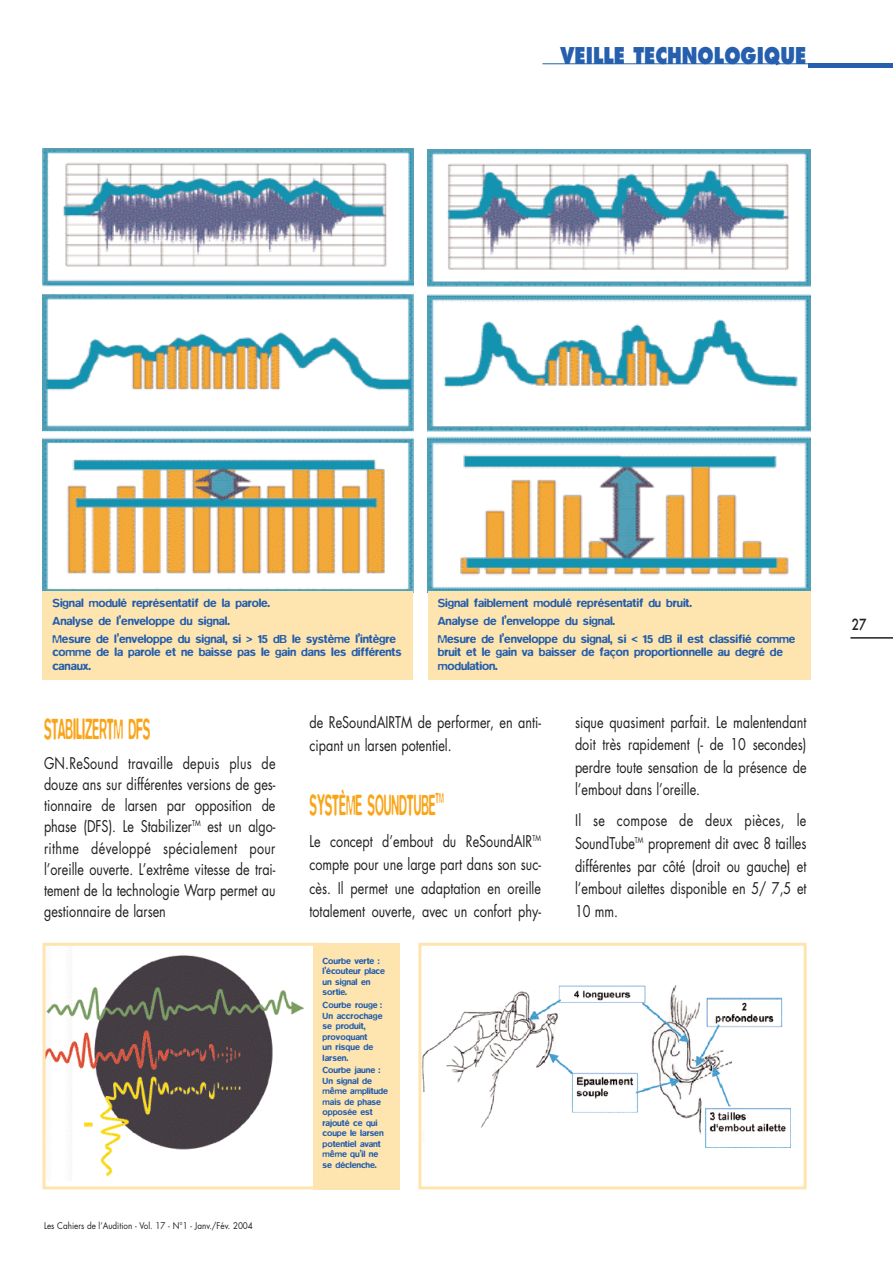
<style>
.page{position:relative;width:893px;height:1263px;background:#fff}
.page>*{position:absolute;margin:0;border:0;box-sizing:border-box;transform-origin:0 0}
.t1{font:500 30px "Blur";color:#f9a51b;scale:.4 1}
.t2{font:800 22.5px "Futura";color:#255fad;scale:.8 1}
.t3{font:15.75px/21.1px "Futura";color:#231f20;text-align:justify;scale:.8 1}
.t4{font:500 15px "Futura";color:#231f20;scale:.8 1}
.t5{font:500 12px/17.7px "Blur";letter-spacing:-.01em;color:#255fad}
.t6{font:500 9px/10.5px "Blur";letter-spacing:-.01em;color:#255fad}
.t7{font:9px "Futura";color:#231f20;scale:.9 1}
</style>
<div class="page">
<img style="left:43px;top:149px;width:370px;height:442px">
<img style="left:47px;top:955px;width:257px;height:222px">
<div style="left:43px;top:943px;width:285px;height:246px;border:3px solid #fee5af"></div>
<img style="left:422px;top:985px;width:368px;height:163px">
<div style="left:418px;top:943px;width:389px;height:246px;border:3px solid #fee5af"></div>
<img style="left:428px;top:150px;width:382px;height:137px">
<svg style="left:428px;top:436px;width:383px;height:164px"></svg>
<svg style="left:428px;top:294px;width:383px;height:138px"></svg>
<div style="left:43px;top:591px;width:370px;height:88px;background:#fee5af"></div>
<div style="left:428px;top:591px;width:382px;height:88px;background:#fee5af"></div>
<div style="left:313px;top:943px;width:87px;height:246px;background:#fee5af"></div>
<hr style="left:850px;top:637px;width:43px;height:2px;background:#231f20">
<hr style="left:542px;top:63px;width:351px;height:1px;background:#255fad">
<hr style="left:808px;top:64px;width:85px;height:4px;background:#255fad">
<h2 class="t2" style="left:560px;top:46px;width:310px">VEILLE TECHNOLOGIQUE</h2>
<p class="t5" style="left:53px;top:594px;width:345px">Signal modulé représentatif de la parole.<br>Analyse de l’enveloppe du signal.<br>Mesure de l’enveloppe du signal, si &gt; 15 dB le système l’intègre</p>
<p class="t5" style="left:53px;top:645px;width:351px;line-height:13.5px">comme de la parole et ne baisse pas le gain dans les différents canaux.</p>
<p class="t5" style="left:438px;top:594px;width:359px">Signal faiblement modulé représentatif du bruit.<br>Analyse de l’enveloppe du signal.<br>Mesure de l’enveloppe du signal, si &lt; 15 dB il est classifié comme</p>
<p class="t5" style="left:438px;top:645px;width:347px;line-height:13.5px">bruit et le gain va baisser de façon proportionnelle au degré de modulation.</p>
<h1 class="t1" style="left:44px;top:711px;width:268px">STABILIZERTM DFS</h1>
<p class="t3" style="left:44px;top:754px;width:291px">GN.ReSound travaille depuis plus de douze ans sur différentes versions de ges&shy;tionnaire de larsen par opposition de phase (DFS). Le Stabilizer<sup>TM</sup> est un algo&shy;rithme développé spécialement pour l’oreille ouverte. L’extrême vitesse de trai&shy;tement de la technologie Warp permet au gestionnaire de larsen</p>
<p class="t7" style="left:44px;top:1222px;width:234px">Les Cahiers de l’Audition - Vol. 17 - N°1 - Janv./Fév. 2004</p>
<p class="t3" style="left:310px;top:712px;width:291px;line-height:23.4px">de ReSoundAIRTM de performer, en anti&shy;cipant un larsen potentiel.</p>
<h1 class="t1" style="left:310px;top:787px;width:337px">SYSTÈME SOUNDTUBE<sup>TM</sup></h1>
<p class="t3" style="left:310px;top:831px;width:291px;line-height:23.4px">Le concept d’embout du ReSoundAIR<sup>TM </sup>compte pour une large part dans son suc&shy;cès. Il permet une adaptation en oreille totalement ouverte, avec un confort phy-</p>
<p class="t6" style="left:323px;top:955px;width:64px">Courbe verte : l’écouteur place un signal en sortie.</p>
<p class="t6" style="left:323px;top:1000px;width:61px">Courbe rouge :<br>Un accrochage se produit, provoquant<br>un risque de larsen.</p>
<p class="t6" style="left:323px;top:1065px;width:67px">Courbe jaune :<br>Un signal de même amplitude mais de phase opposée est rajouté ce qui coupe le larsen potentiel avant même qu’il ne se déclenche.</p>
<p class="t3" style="left:575px;top:713px;width:291px;line-height:22.2px">sique quasiment parfait. Le malentendant doit très rapidement (- de 10 secondes) perdre toute sensation de la présence de l’embout dans l’oreille.</p>
<p class="t3" style="left:575px;top:810px;width:291px;line-height:22.8px">Il se compose de deux pièces, le SoundTube<sup>TM</sup> proprement dit avec 8 tailles différentes par côté (droit ou gauche) et l’embout ailettes disponible en 5/ 7,5 et 10 mm.</p>
<p class="t4" style="left:852px;top:615px;width:20px">27</p>
</div>
